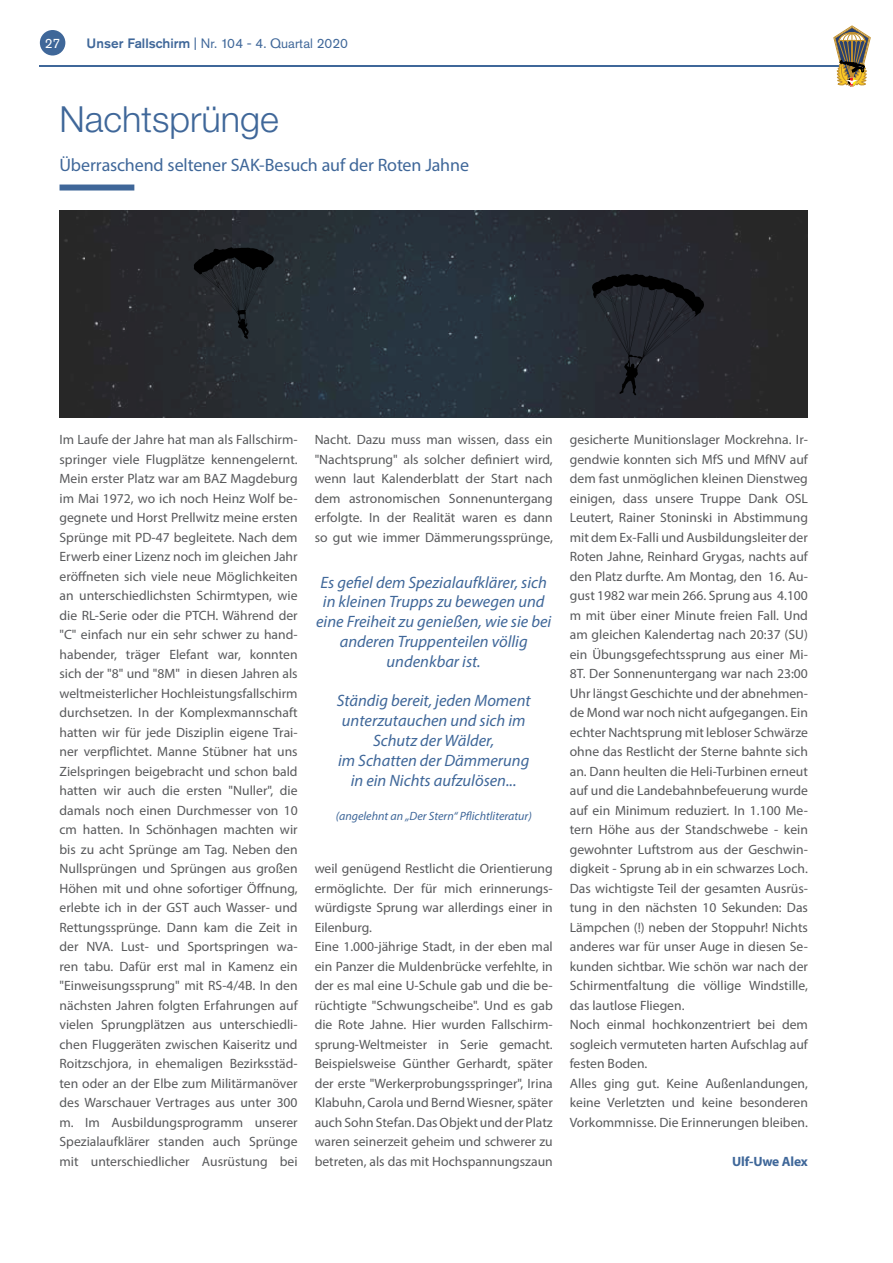
<style>
.page{position:relative;width:893px;height:1263px;background:#fff}
.page>*{position:absolute;margin:0;border:0;box-sizing:border-box;transform-origin:0 0}
.t1{font:300 36px "Helvetica Neue LT Std";color:#3f6799}
.t2{font:18px "Myriad Pro";letter-spacing:-.005em;color:#3f6799}
.t3{font:italic 16.5px/19.8px "Myriad Pro";color:#3f6799;text-align:center}
.t4{font:13.5px/19.5px "Myriad Pro";color:#58595b;text-align:justify}
.t5{font:13.5px "Akzidenz Grotesk Pro";color:#3f6799}
.t6{font:700 13.5px "Myriad Pro";letter-spacing:-.015em;color:#3f6799}
.t7{font:13.5px "Akzidenz Grotesk Pro";color:#fff}
.t8{font:italic 12px "Myriad Pro";color:#3f6799}
.s1{font-weight:500}
</style>
<div class="page">
<div style="left:40px;top:30px;width:25px;height:26px;background:#3f6799;border-radius:50%"></div>
<hr style="left:40px;top:65px;width:805px;height:1px;background:#3f6799">
<svg style="left:833px;top:25px;width:38px;height:61px"></svg>
<div style="left:60px;top:185px;width:74px;height:6px;background:#3f6799"></div>
<img style="left:60px;top:210px;width:748px;height:208px">
<svg style="left:591px;top:274px;width:113px;height:121px;background:#22242a"></svg>
<svg style="left:193px;top:247px;width:81px;height:92px;background:#202429"></svg>
<p class="t7" style="left:45px;top:34px;width:17px">27</p>
<p class="t5" style="left:87px;top:34px;width:263px"><span class="s1">Unser Fallschirm</span> | Nr. 104 - 4. Quartal 2020</p>
<h1 class="t1" style="left:60px;top:97px;width:221px">Nachtsprünge</h1>
<h2 class="t2" style="left:60px;top:154px;width:411px">Überraschend seltener SAK-Besuch auf der Roten Jahne</h2>
<p class="t4" style="left:60px;top:430px;width:240px">Im Laufe der Jahre hat man als Fallschirm&shy;springer viele Flugplätze kennengelernt.<br>Mein erster Platz war am BAZ Magdeburg im Mai 1972, wo ich noch Heinz Wolf be&shy;gegnete und Horst Prellwitz meine ersten Sprünge mit PD-47 begleitete. Nach dem Erwerb einer Lizenz noch im gleichen Jahr eröffneten sich viele neue Möglichkeiten an unterschiedlichsten Schirmtypen, wie die RL-Serie oder die PTCH. Während der "C" einfach nur ein sehr schwer zu hand&shy;habender, träger Elefant war, konnten sich der "8" und "8M" in diesen Jahren als weltmeisterlicher Hochleistungsfallschirm durchsetzen. In der Komplexmannschaft hatten wir für jede Disziplin eigene Trai&shy;ner verpflichtet. Manne Stübner hat uns Zielspringen beigebracht und schon bald hatten wir auch die ersten "Nuller", die damals noch einen Durchmesser von 10 cm hatten. In Schönhagen machten wir bis zu acht Sprünge am Tag. Neben den Nullsprüngen und Sprüngen aus großen Höhen mit und ohne sofortiger Öffnung, erlebte ich in der GST auch Wasser- und Rettungssprünge. Dann kam die Zeit in der NVA. Lust- und Sportspringen wa&shy;ren tabu. Dafür erst mal in Kamenz ein "Einweisungssprung" mit RS-4/4B. In den nächsten Jahren folgten Erfahrungen auf vielen Sprungplätzen aus unterschiedli&shy;chen Fluggeräten zwischen Kaiseritz und Roitzschjora, in ehemaligen Bezirksstäd&shy;ten oder an der Elbe zum Militärmanöver des Warschauer Vertrages aus unter 300 m. Im Ausbildungsprogramm unserer Spezialaufklärer standen auch Sprünge mit unterschiedlicher Ausrüstung bei</p>
<p class="t4" style="left:315px;top:429px;width:240px">Nacht. Dazu muss man wissen, dass ein "Nachtsprung" als solcher definiert wird, wenn laut Kalenderblatt der Start nach dem astronomischen Sonnenuntergang erfolgte. In der Realität waren es dann so gut wie immer Dämmerungssprünge,</p>
<p class="t3" style="left:316px;top:572px;width:237px">Es gefiel dem Spezialaufklärer, sich in kleinen Trupps zu bewegen und eine Freiheit zu genießen, wie sie bei anderen Truppenteilen völlig undenkbar ist.</p>
<p class="t3" style="left:337px;top:691px;width:196px">Ständig bereit, jeden Moment unterzutauchen und sich im<br>Schutz der Wälder,<br>im Schatten der Dämmerung in ein Nichts aufzulösen...</p>
<p class="t8" style="left:336px;top:808px;width:197px">(angelehnt an „Der Stern“ Pflichtliteratur)</p>
<p class="t4" style="left:315px;top:858px;width:240px;text-align:left">weil genügend Restlicht die Orientierung ermöglichte. Der für mich erinnerungs&shy;würdigste Sprung war allerdings einer in Eilenburg.<br>Eine 1.000-jährige Stadt, in der eben mal ein Panzer die Muldenbrücke verfehlte, in der es mal eine U-Schule gab und die be&shy;rüchtigte "Schwungscheibe". Und es gab die Rote Jahne. Hier wurden Fallschirm&shy;sprung-Weltmeister in Serie gemacht.<br>Beispielsweise Günther Gerhardt, später der erste "Werkerprobungsspringer", Irina Klabuhn, Carola und Bernd Wiesner, später auch Sohn Stefan. Das Objekt und der Platz waren seinerzeit geheim und schwerer zu betreten, als das mit Hochspannungszaun</p>
<p class="t4" style="left:570px;top:429px;width:240px;text-align:left">gesicherte Munitionslager Mockrehna. Ir&shy;gendwie konnten sich MfS und MfNV auf dem fast unmöglichen kleinen Dienstweg einigen, dass unsere Truppe Dank OSL Leutert, Rainer Stoninski in Abstimmung mit dem Ex-Falli und Ausbildungsleiter der Roten Jahne, Reinhard Grygas, nachts auf den Platz durfte. Am Montag, den 16. Au&shy;gust 1982 war mein 266. Sprung aus 4.100 m mit über einer Minute freien Fall. Und am gleichen Kalendertag nach 20:37 (SU) ein Übungsgefechtssprung aus einer Mi-8T. Der Sonnenuntergang war nach 23:00<br>Uhr längst Geschichte und der abnehmen&shy;de Mond war noch nicht aufgegangen. Ein echter Nachtsprung mit lebloser Schwärze ohne das Restlicht der Sterne bahnte sich an. Dann heulten die Heli-Turbinen erneut auf und die Landebahnbefeuerung wurde auf ein Minimum reduziert. In 1.100 Me&shy;tern Höhe aus der Standschwebe - kein gewohnter Luftstrom aus der Geschwin&shy;digkeit - Sprung ab in ein schwarzes Loch.<br>Das wichtigste Teil der gesamten Ausrüs&shy;tung in den nächsten 10 Sekunden: Das Lämpchen (!) neben der Stoppuhr! Nichts anderes war für unser Auge in diesen Se&shy;kunden sichtbar. Wie schön war nach der Schirmentfaltung die völlige Windstille, das lautlose Fliegen.<br>Noch einmal hochkonzentriert bei dem sogleich vermuteten harten Aufschlag auf festen Boden.<br>Alles ging gut. Keine Außenlandungen, keine Verletzten und keine besonderen Vorkommnisse. Die Erinnerungen bleiben.</p>
<p class="t6" style="left:732px;top:1152px;width:77px">Ulf-Uwe Alex</p>
</div>
